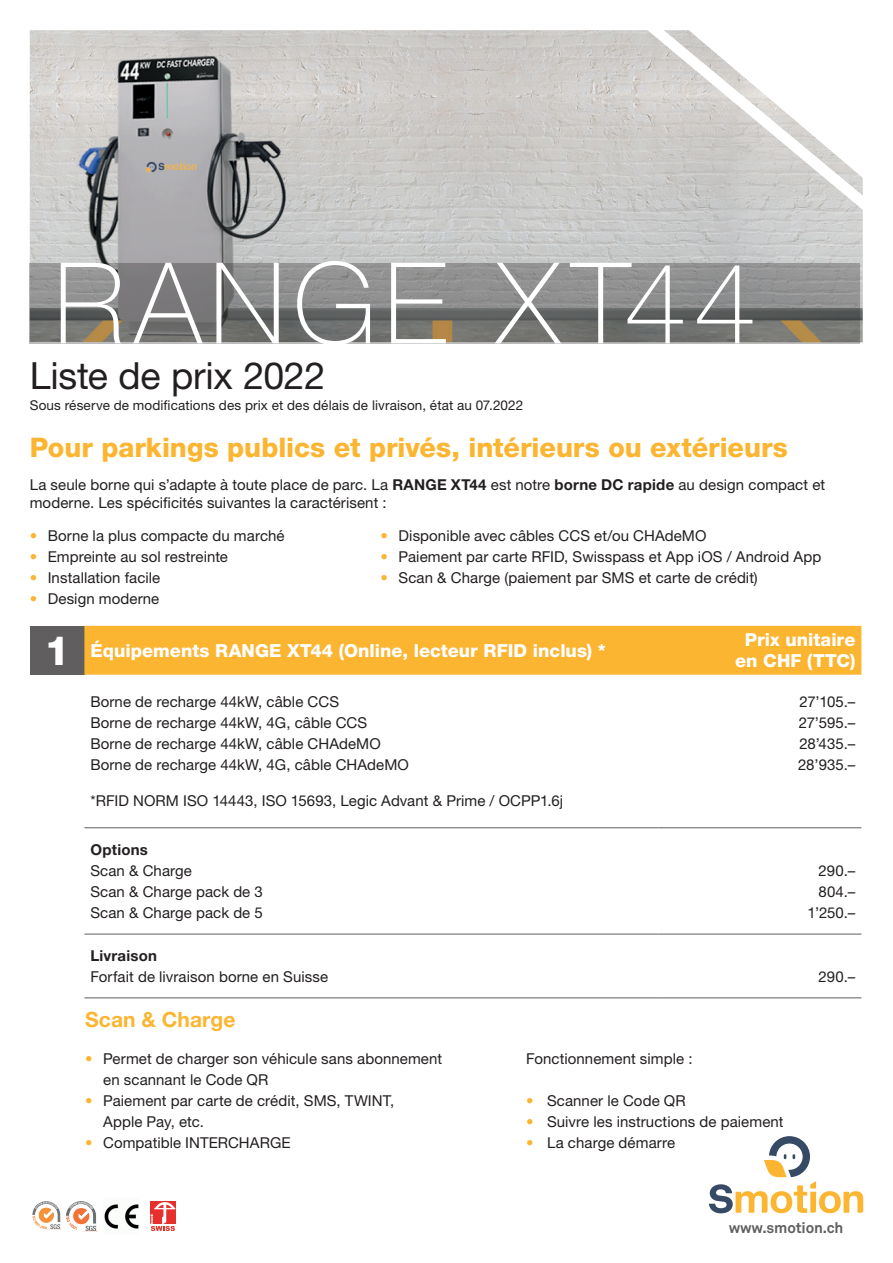
<style>
.page{position:relative;width:893px;height:1263px;background:#fff}
.page>*{position:absolute;margin:0;border:0;box-sizing:border-box;transform-origin:0 0}
.t1{font:100 112.8px "Helvetica Neue LT Std";letter-spacing:.065em;color:#fff}
.t2{font:800 40.5px "Helvetica Neue LT Std";color:#fff}
.t3{font:37.5px "Helvetica Neue LT Std";letter-spacing:-.01em;color:#231f20}
.t4{font:800 27px "Helvetica Neue LT Std";color:#fcb531}
.t5{font:700 21px "Helvetica Neue LT Std";letter-spacing:.005em;color:#fcb531}
.t6{font:800 18px/21px "Helvetica Neue LT Std";color:#fff;text-align:center}
.t7{font:15px/21px "Helvetica Neue LT Std";letter-spacing:.005em;color:#231f20}
.t8{font:700 15px "Helvetica Neue LT Std";letter-spacing:.015em;color:#231f20}
.t9{font:700 15px "Akkurat";letter-spacing:-.01em;color:#605e5f}
.t10{font:13.5px "Helvetica Neue LT Std";letter-spacing:.01em;color:#231f20}
.s1{font-weight:700}
.s2{color:#fcb531}
</style>
<div class="page">
<img style="left:30px;top:30px;width:833px;height:312px">
<svg style="left:30px;top:263px;width:830px;height:80px"></svg>
<svg style="left:647px;top:30px;width:216px;height:181px"></svg>
<div style="left:30px;top:626px;width:54px;height:49px;background:#605e5f"></div>
<div style="left:84px;top:626px;width:777px;height:49px;background:#fcb531"></div>
<hr style="left:84px;top:827px;width:574px;height:1px;background:#605e5f">
<hr style="left:658px;top:827px;width:203px;height:1px;background:#605e5f">
<hr style="left:84px;top:934px;width:574px;height:1px;background:#605e5f">
<hr style="left:658px;top:934px;width:203px;height:1px;background:#605e5f">
<hr style="left:84px;top:997px;width:574px;height:1px;background:#605e5f">
<hr style="left:658px;top:997px;width:203px;height:1px;background:#605e5f">
<svg style="left:709px;top:1136px;width:154px;height:77px"></svg>
<img style="left:67px;top:1202px;width:30px;height:29px">
<svg style="left:150px;top:1201px;width:26px;height:23px"></svg>
<svg style="left:151px;top:1202px;width:24px;height:29px"></svg>
<img style="left:32px;top:1201px;width:30px;height:29px">
<img style="left:104px;top:1204px;width:35px;height:25px">
<h1 class="t1" style="left:54px;top:239px;width:704px">RANGE XT44</h1>
<h3 class="t3" style="left:30px;top:353px;width:297px">Liste de prix 2022</h3>
<p class="t10" style="left:30px;top:397px;width:495px">Sous réserve de modifications des prix et des délais de livraison, état au 07.2022</p>
<h3 class="t4" style="left:30px;top:432px;width:760px">Pour parkings publics et privés, intérieurs ou extérieurs</h3>
<p class="t7" style="left:30px;top:475px;width:797px;line-height:18px">La seule borne qui s’adapte à toute place de parc. La <span class="s1">RANGE XT44</span> est notre <span class="s1">borne DC rapide</span> au design compact et moderne. Les spécificités suivantes la caractérisent :</p>
<p class="t7" style="left:30px;top:525px;width:256px"><span class="s2">•</span> Borne la plus compacte du marché</p>
<p class="t7" style="left:30px;top:546px;width:200px"><span class="s2">•</span> Empreinte au sol restreinte</p>
<p class="t7" style="left:30px;top:567px;width:132px"><span class="s2">•</span> Installation facile</p>
<p class="t7" style="left:30px;top:588px;width:131px"><span class="s2">•</span> Design moderne</p>
<h2 class="t2" style="left:44px;top:626px;width:27px">1</h2>
<p class="t6" style="left:90px;top:640px;width:517px">Équipements RANGE XT44 (Online, lecteur RFID inclus) *</p>
<p class="t6" style="left:735px;top:629px;width:122px">Prix unitaire en CHF (TTC)</p>
<p class="t7" style="left:90px;top:691px;width:320px">Borne de recharge 44kW, câble CCS<br>Borne de recharge 44kW, 4G, câble CCS Borne de recharge 44kW, câble CHAdeMO Borne de recharge 44kW, 4G, câble CHAdeMO</p>
<p class="t7" style="left:90px;top:790px;width:474px">*RFID NORM ISO 14443, ISO 15693, Legic Advant &amp; Prime / OCPP1.6j</p>
<p class="t7" style="left:381px;top:525px;width:327px"><span class="s2">•</span> Disponible avec câbles CCS et/ou CHAdeMO</p>
<p class="t7" style="left:381px;top:546px;width:442px"><span class="s2">•</span> Paiement par carte RFID, Swisspass et App iOS / Android App</p>
<p class="t7" style="left:381px;top:567px;width:379px"><span class="s2">•</span> Scan &amp; Charge (paiement par SMS et carte de crédit)</p>
<p class="t7" style="left:798px;top:691px;width:59px;text-align:justify">27’105.– 27’595.– 28’435.– 28’935.–</p>
<p class="t8" style="left:90px;top:840px;width:59px">Options</p>
<p class="t7" style="left:90px;top:859px;width:174px">Scan &amp; Charge<br>Scan &amp; Charge pack de 3<br>Scan &amp; Charge pack de 5</p>
<p class="t7" style="left:808px;top:860px;width:49px;text-align:right">290.–<br>804.–<br>1’250.–</p>
<p class="t8" style="left:90px;top:946px;width:68px">Livraison</p>
<p class="t7" style="left:90px;top:966px;width:239px">Forfait de livraison borne en Suisse</p>
<p class="t7" style="left:819px;top:966px;width:38px">290.–</p>
<h3 class="t5" style="left:85px;top:1006px;width:152px">Scan &amp; Charge</h3>
<p class="t7" style="left:103px;top:1048px;width:341px;text-indent:-18px"><span class="s2">•</span> Permet de charger son véhicule sans abonnement en scannant le Code QR</p>
<p class="t7" style="left:103px;top:1090px;width:293px;text-indent:-18px"><span class="s2">•</span> Paiement par carte de crédit, SMS, TWINT,<br>Apple Pay, etc.</p>
<p class="t7" style="left:85px;top:1132px;width:207px"><span class="s2">•</span> Compatible INTERCHARGE</p>
<p class="t7" style="left:526px;top:1048px;width:168px">Fonctionnement simple :</p>
<p class="t7" style="left:526px;top:1090px;width:161px"><span class="s2">•</span> Scanner le Code QR</p>
<p class="t7" style="left:526px;top:1111px;width:259px"><span class="s2">•</span> Suivre les instructions de paiement</p>
<p class="t7" style="left:526px;top:1132px;width:151px"><span class="s2">•</span> La charge démarre</p>
<p class="t9" style="left:729px;top:1218px;width:116px">www.smotion.ch</p>
</div>
